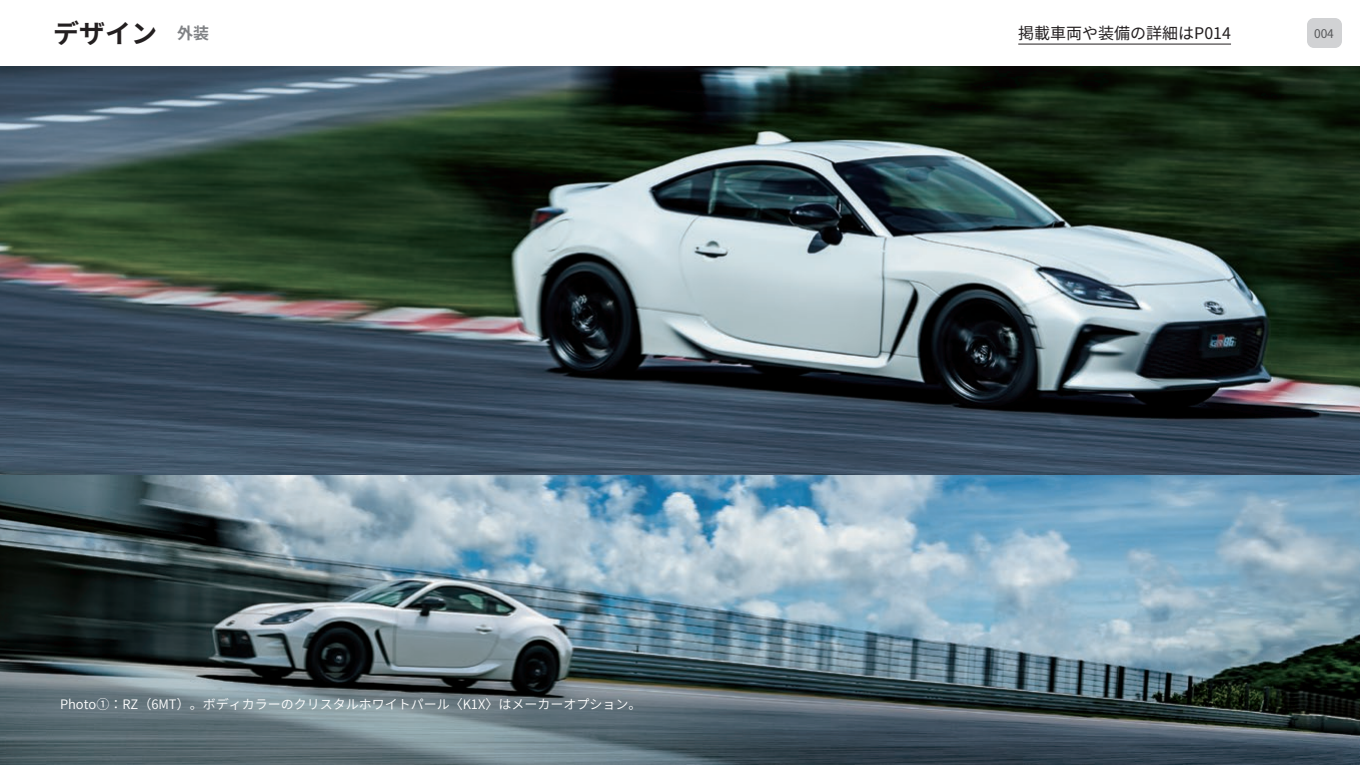
<style>
.page{position:relative;width:1360px;height:765px;background:#fff}
.page>*{position:absolute;margin:0;border:0;box-sizing:border-box;transform-origin:0 0}
.t1{font:700 26px "Noto Sans CJ Kjp";color:#231f20}
.t2{font:16px "Noto Sans CJ Kjp";color:#231f20}
.t3{font:600 13px "Noto Sans CJ Kjp";color:#fff}
.t4{font:12px "Noto Sans CJ Kjp";color:#57585a}
.s1{font-size:16px;color:#808285}
</style>
<div class="page">
<img style="left:0;top:80px;width:1360px;height:685px">
<div style="left:0;top:0;width:1360px;height:80px;background:#231f20;opacity:.15"></div>
<div style="left:0;top:0;width:1360px;height:66px;background:#fff"></div>
<div style="left:1307px;top:18px;width:35px;height:30px;background:#d1d2d4;border-radius:7px"></div>
<hr style="left:1018px;top:44px;width:213px;height:1px;background:#231f20">
<h1 class="t1" style="left:53px;top:19px;width:157px">デザイン <span class="s1">外装</span></h1>
<p class="t2" style="left:1018px;top:24px;width:214px">掲載車両や装備の詳細はP014</p>
<p class="t4" style="left:1314px;top:26px;width:21px">004</p>
<p class="t3" style="left:60px;top:697px;width:583px">Photo①：RZ（6MT）。ボディカラーのクリスタルホワイトパール〈K1X〉はメーカーオプション。</p>
</div>
